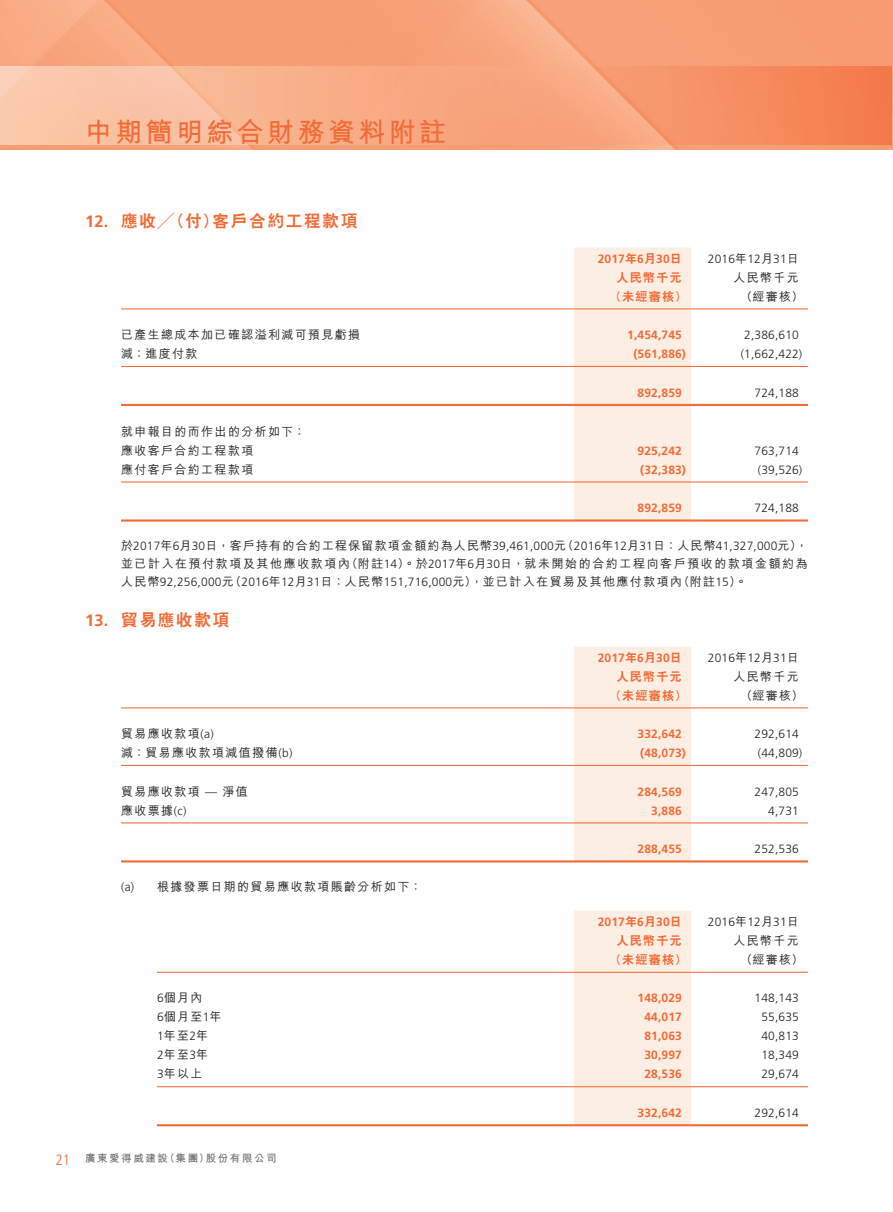
<style>
.page{position:relative;width:893px;height:1212px;background:#fff}
.page>*{position:absolute;margin:0;border:0;box-sizing:border-box;transform-origin:0 0}
.t1{font:700 27px "M Hei HK";letter-spacing:.125em;color:#f26b36}
._03_H1{font:800 16.5px "C Hei 2 HK";letter-spacing:.115em;color:#f26b36}
._03_H1-2{font:700 16.5px "Frutiger LT Std";color:#f26b36}
.t2{font:300 condensed 15px "Frutiger LT Std";color:#f26b36}
._31_table_tab_6pt{font:300 12px "Frutiger LT Std";letter-spacing:.015em;color:#231f20}
._12___P2{font:500 12px/18px "M Hei HK";letter-spacing:.13em;color:#231f20}
._31_table_tab_6pt-2{font:700 12px "Frutiger LT Std";letter-spacing:.015em;color:#f26b36}
._15_Table_Stub{font:500 12px "M Hei HK";letter-spacing:.115em;color:#231f20}
._12___P2-2{font:300 12px "Frutiger LT Std";letter-spacing:.015em;color:#231f20}
._31_table_tab_6pt-3{font:800 12px "C Hei 2 HK";letter-spacing:.115em;color:#f26b36}
._31_table_tab_6pt-4{font:500 12px "M Hei HK";letter-spacing:.115em;color:#231f20}
._08____IN2{font:500 12px "M Hei HK";letter-spacing:.115em;color:#231f20}
._08____IN2-2{font:300 12px "Frutiger LT Std";color:#231f20}
.t3{font:700 10.5px "M Hei HK";letter-spacing:.15em;color:#6c6d70}
.s1{font-family:"C Hei 2 HK";font-weight:800}
.s2{font-family:"M Hei HK";font-weight:500}
.s3{font-family:"Frutiger LT Std";font-weight:300}
</style>
<div class="page">
<img style="left:0;top:0;width:893px;height:149px">
<svg style="left:0;top:66px;width:892px;height:78px"></svg>
<hr style="left:892px;top:66px;width:1px;height:78px;background:#f9b26b">
<hr style="left:121px;top:308px;width:444px;height:1px;background:#f26b36">
<hr style="left:691px;top:308px;width:108px;height:1px;background:#f26b36">
<hr style="left:121px;top:366px;width:444px;height:1px;background:#f26b36">
<hr style="left:691px;top:366px;width:108px;height:1px;background:#f26b36">
<hr style="left:121px;top:481px;width:444px;height:1px;background:#f26b36">
<hr style="left:691px;top:481px;width:108px;height:1px;background:#f26b36">
<hr style="left:121px;top:404px;width:444px;height:2px;background:#f26b36">
<hr style="left:691px;top:404px;width:108px;height:2px;background:#f26b36">
<svg style="left:799px;top:404px;width:9px;height:2px"></svg>
<hr style="left:121px;top:519px;width:444px;height:3px;background:#f26b36">
<svg style="left:565px;top:247px;width:126px;height:275px"></svg>
<hr style="left:691px;top:519px;width:108px;height:3px;background:#f26b36">
<svg style="left:799px;top:519px;width:9px;height:3px"></svg>
<hr style="left:121px;top:707px;width:444px;height:1px;background:#f26b36">
<hr style="left:691px;top:707px;width:108px;height:1px;background:#f26b36">
<hr style="left:121px;top:765px;width:444px;height:1px;background:#f26b36">
<hr style="left:691px;top:765px;width:108px;height:1px;background:#f26b36">
<hr style="left:121px;top:822px;width:444px;height:1px;background:#f26b36">
<hr style="left:691px;top:822px;width:108px;height:1px;background:#f26b36">
<hr style="left:121px;top:860px;width:444px;height:2px;background:#f26b36">
<svg style="left:565px;top:646px;width:126px;height:216px"></svg>
<hr style="left:691px;top:860px;width:108px;height:2px;background:#f26b36">
<svg style="left:799px;top:860px;width:9px;height:2px"></svg>
<hr style="left:157px;top:972px;width:408px;height:1px;background:#f26b36">
<hr style="left:691px;top:972px;width:108px;height:1px;background:#f26b36">
<hr style="left:157px;top:1086px;width:408px;height:1px;background:#f26b36">
<hr style="left:691px;top:1086px;width:108px;height:1px;background:#f26b36">
<hr style="left:157px;top:1124px;width:408px;height:2px;background:#f26b36">
<svg style="left:565px;top:911px;width:126px;height:215px"></svg>
<hr style="left:691px;top:1124px;width:108px;height:2px;background:#f26b36">
<svg style="left:799px;top:1124px;width:9px;height:2px"></svg>
<h1 class="t1" style="left:85px;top:112px;width:363px">中期簡明綜合財務資料附註</h1>
<p class="t2" style="left:55px;top:1151px;width:16px">21</p>
<p class="_03_H1-2" style="left:85px;top:212px;width:25px">12.</p>
<p class="_03_H1-2" style="left:85px;top:611px;width:25px">13.</p>
<p class="_03_H1" style="left:121px;top:210px;width:99px">應收╱（付）</p>
<p class="_03_H1" style="left:212px;top:210px;width:147px">客戶合約工程款項</p>
<p class="_15_Table_Stub" style="left:121px;top:326px;width:241px">已產生總成本加已確認溢利減可預見虧損</p>
<p class="_15_Table_Stub" style="left:121px;top:345px;width:78px">減：進度付款</p>
<p class="_15_Table_Stub" style="left:121px;top:423px;width:186px">就申報目的而作出的分析如下：</p>
<p class="_15_Table_Stub" style="left:121px;top:442px;width:134px">應收客戶合約工程款項</p>
<p class="_15_Table_Stub" style="left:121px;top:461px;width:134px">應付客戶合約工程款項</p>
<p class="_31_table_tab_6pt-2" style="left:598px;top:251px;width:86px">2017<span class="s1">年月</span>6 30<span class="s1">日</span></p>
<p class="_31_table_tab_6pt" style="left:708px;top:252px;width:93px">2016<span class="s2">年</span>12<span class="s2">月</span>31<span class="s2">日</span></p>
<p class="_31_table_tab_6pt-3" style="left:616px;top:269px;width:67px">人民幣千元</p>
<p class="_31_table_tab_6pt-4" style="left:733px;top:269px;width:67px">人民幣千元</p>
<p class="_31_table_tab_6pt-3" style="left:610px;top:288px;width:78px">（未經審核）</p>
<p class="_31_table_tab_6pt-4" style="left:740px;top:287px;width:65px">（經審核(</p>
<p class="_31_table_tab_6pt-2" style="left:627px;top:328px;width:56px">1,454,745</p>
<p class="_31_table_tab_6pt" style="left:744px;top:328px;width:56px">2,386,610</p>
<p class="_31_table_tab_6pt-2" style="left:633px;top:347px;width:54px">)561,886(</p>
<p class="_31_table_tab_6pt" style="left:741px;top:347px;width:63px">)1,662,422(</p>
<p class="_31_table_tab_6pt-2" style="left:638px;top:385px;width:46px">892,859</p>
<p class="_31_table_tab_6pt" style="left:755px;top:386px;width:46px">724,188</p>
<p class="_31_table_tab_6pt-2" style="left:638px;top:443px;width:46px">925,242</p>
<p class="_31_table_tab_6pt" style="left:755px;top:444px;width:46px">763,714</p>
<p class="_31_table_tab_6pt-2" style="left:640px;top:462px;width:47px">)32,383(</p>
<p class="_31_table_tab_6pt" style="left:758px;top:463px;width:46px">)39,526(</p>
<p class="_31_table_tab_6pt-2" style="left:638px;top:501px;width:46px">892,859</p>
<p class="_12___P2-2" style="left:562px;top:539px;width:248px"><span class="s2">（</span>2016<span class="s2">年</span>12<span class="s2">月</span>31<span class="s2">日：人民幣</span>41,327,000<span class="s2">元，(</span></p>
<p class="_31_table_tab_6pt" style="left:755px;top:501px;width:46px">724,188</p>
<p class="_12___P2" style="left:346px;top:536px;width:464px;text-indent:-225px">於<span class="s3">2017</span>年月<span class="s3">6 30</span>日，客戶持有的合約工程保留款項金額約為人民幣<span class="s3">39,461,000</span>元<br>（附註<span class="s3">14</span>）。於<span class="s3">2017</span>年月<span class="s3">6 30</span>日，就未開始的合約工程向客戶預收的款項金額約為</p>
<p class="_12___P2" style="left:121px;top:554px;width:230px">並已計入在預付款項及其他應收款項內</p>
<p class="_12___P2" style="left:229px;top:572px;width:454px">（<span class="s3">2016</span>年<span class="s3">12</span>月<span class="s3">31</span>日：人民幣<span class="s3">151,716,000</span>元，）並已計入在貿易及其他應付款項內</p>
<p class="_12___P2" style="left:678px;top:572px;width:71px">（附註<span class="s3">15</span> 。(</p>
<p class="_12___P2-2" style="left:121px;top:575px;width:114px"><span class="s2">人民幣</span>92,256,000<span class="s2">元</span></p>
<p class="_03_H1" style="left:121px;top:609px;width:110px">貿易應收款項</p>
<p class="_31_table_tab_6pt-2" style="left:598px;top:650px;width:86px">2017<span class="s1">年月</span>6 30<span class="s1">日</span></p>
<p class="_31_table_tab_6pt" style="left:708px;top:651px;width:93px">2016<span class="s2">年</span>12<span class="s2">月</span>31<span class="s2">日</span></p>
<p class="_31_table_tab_6pt-3" style="left:616px;top:668px;width:67px">人民幣千元</p>
<p class="_31_table_tab_6pt-4" style="left:733px;top:667px;width:67px">人民幣千元</p>
<p class="_31_table_tab_6pt-3" style="left:610px;top:687px;width:78px">（未經審核）</p>
<p class="_31_table_tab_6pt-4" style="left:740px;top:686px;width:65px">（經審核(</p>
<p class="_15_Table_Stub" style="left:121px;top:725px;width:94px">貿易應收款項 <span class="s3">(a(</span></p>
<p class="_31_table_tab_6pt-2" style="left:638px;top:727px;width:46px">332,642</p>
<p class="_31_table_tab_6pt" style="left:755px;top:727px;width:46px">292,614</p>
<p class="_15_Table_Stub" style="left:121px;top:744px;width:173px">減：貿易應收款項減值撥備 <span class="s3">(b(</span></p>
<p class="_31_table_tab_6pt-2" style="left:640px;top:746px;width:47px">)48,073(</p>
<p class="_31_table_tab_6pt" style="left:758px;top:746px;width:46px">)44,809(</p>
<p class="_15_Table_Stub" style="left:121px;top:782px;width:128px">貿易應收款項 <span class="s3">—</span> 淨值</p>
<p class="_31_table_tab_6pt-2" style="left:638px;top:784px;width:46px">284,569</p>
<p class="_31_table_tab_6pt" style="left:755px;top:785px;width:46px">247,805</p>
<p class="_15_Table_Stub" style="left:121px;top:801px;width:67px">應收票據 <span class="s3">(c(</span></p>
<p class="_31_table_tab_6pt-2" style="left:651px;top:803px;width:32px">3,886</p>
<p class="_31_table_tab_6pt" style="left:768px;top:804px;width:32px">4,731</p>
<p class="_31_table_tab_6pt-2" style="left:638px;top:842px;width:46px">288,455</p>
<p class="_31_table_tab_6pt" style="left:755px;top:842px;width:46px">252,536</p>
<p class="_08____IN2-2" style="left:121px;top:880px;width:15px">a( )</p>
<p class="_08____IN2" style="left:157px;top:878px;width:266px">根據發票日期的貿易應收款項賬齡分析如下：</p>
<p class="_31_table_tab_6pt-2" style="left:598px;top:915px;width:86px">2017<span class="s1">年月</span>6 30<span class="s1">日</span></p>
<p class="_31_table_tab_6pt" style="left:708px;top:915px;width:93px">2016<span class="s2">年</span>12<span class="s2">月</span>31<span class="s2">日</span></p>
<p class="_31_table_tab_6pt-3" style="left:616px;top:932px;width:67px">人民幣千元</p>
<p class="_31_table_tab_6pt-4" style="left:733px;top:932px;width:67px">人民幣千元</p>
<p class="_31_table_tab_6pt-3" style="left:610px;top:951px;width:78px">（未經審核）</p>
<p class="_31_table_tab_6pt-4" style="left:740px;top:951px;width:65px">（經審核(</p>
<p class="_15_Table_Stub" style="left:157px;top:989px;width:47px"><span class="s3">6</span>個月內</p>
<p class="_31_table_tab_6pt-2" style="left:638px;top:991px;width:46px">148,029</p>
<p class="_31_table_tab_6pt" style="left:755px;top:991px;width:46px">148,143</p>
<p class="_15_Table_Stub" style="left:157px;top:1008px;width:66px"><span class="s3">6</span>個月至年<span class="s3">1</span></p>
<p class="_31_table_tab_6pt-2" style="left:644px;top:1010px;width:39px">44,017</p>
<p class="_31_table_tab_6pt" style="left:761px;top:1010px;width:39px">55,635</p>
<p class="_15_Table_Stub" style="left:157px;top:1027px;width:53px"><span class="s3">1</span>年至年<span class="s3">2</span></p>
<p class="_31_table_tab_6pt-2" style="left:644px;top:1029px;width:39px">81,063</p>
<p class="_31_table_tab_6pt" style="left:761px;top:1029px;width:39px">40,813</p>
<p class="_15_Table_Stub" style="left:157px;top:1046px;width:53px"><span class="s3">2</span>年至年<span class="s3">3</span></p>
<p class="_31_table_tab_6pt-2" style="left:644px;top:1048px;width:39px">30,997</p>
<p class="_31_table_tab_6pt" style="left:761px;top:1048px;width:39px">18,349</p>
<p class="_15_Table_Stub" style="left:157px;top:1065px;width:47px"><span class="s3">3</span>年以上</p>
<p class="_31_table_tab_6pt-2" style="left:644px;top:1067px;width:39px">28,536</p>
<p class="_31_table_tab_6pt" style="left:761px;top:1067px;width:39px">29,674</p>
<p class="_31_table_tab_6pt-2" style="left:638px;top:1106px;width:46px">332,642</p>
<p class="_31_table_tab_6pt" style="left:755px;top:1106px;width:46px">292,614</p>
<p class="t3" style="left:85px;top:1151px;width:84px">廣東愛得威建設</p>
<p class="t3" style="left:165px;top:1151px;width:46px">（集團）</p>
<p class="t3" style="left:206px;top:1151px;width:72px">股份有限公司</p>
</div>
